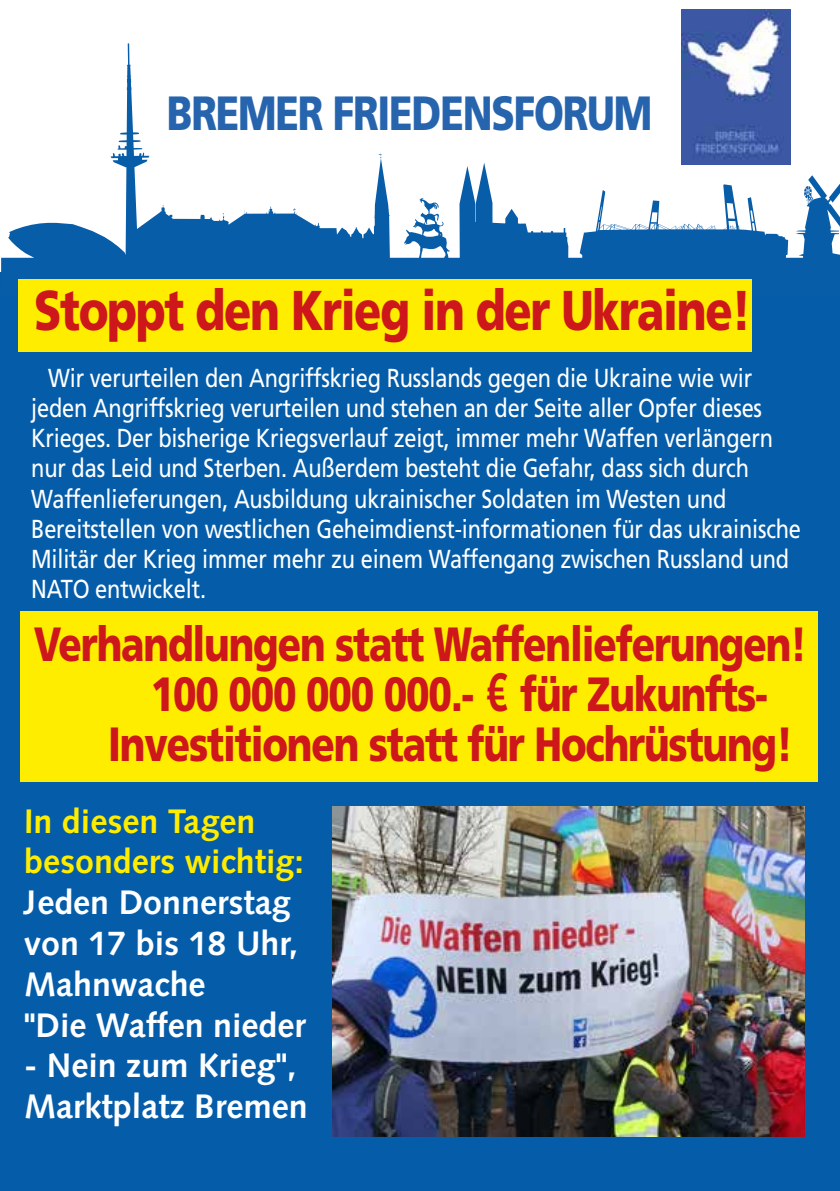
<style>
.page{position:relative;width:840px;height:1191px;background:#fff}
.page>*{position:absolute;margin:0;border:0;box-sizing:border-box;transform-origin:0 0}
.t1{font:900 56px "Frutiger";letter-spacing:-.03em;color:#cd171a;scale:.8 1}
.t2{font:900 48px "Frutiger";letter-spacing:-.03em;color:#cd171a;scale:.8 1}
.t3{font:900 48px "Frutiger";letter-spacing:-.03em;color:#2664ae;scale:.8 1}
.t4{font:700 34px/40.8px "Syntax";color:#fff}
.t5{font:700 34px/40.8px "Syntax";color:#ffed00}
.t6{font:26px/30px "Frutiger";letter-spacing:-.01em;color:#fff;scale:.84 1}
.s1{font-family:"DTL Nobel T Euro";font-weight:400}
</style>
<div class="page">
<div style="left:0;top:257px;width:839px;height:934px;background:#055da9"></div>
<div style="left:0;top:0;width:839px;height:271px;background:#fff"></div>
<svg style="left:1px;top:43px;width:838px;height:252px"></svg>
<div style="left:18px;top:279px;width:733px;height:73px;background:#ffed00"></div>
<div style="left:20px;top:611px;width:796px;height:170px;background:#ffed00"></div>
<img style="left:680px;top:10px;width:110px;height:154px">
<img style="left:332px;top:806px;width:472px;height:330px">
<h2 class="t3" style="left:167px;top:85px;width:608px">BREMER FRIEDENSFORUM</h2>
<h1 class="t1" style="left:34px;top:276px;width:897px">Stoppt den Krieg in der Ukraine!</h1>
<p class="t6" style="left:31px;top:363px;width:917px;text-indent:17px">Wir verurteilen den Angriffskrieg Russlands gegen die Ukraine wie wir jeden Angriffskrieg verurteilen und stehen an der Seite aller Opfer dieses Krieges. Der bisherige Kriegsverlauf zeigt, immer mehr Waffen verlängern nur das Leid und Sterben. Außerdem besteht die Gefahr, dass sich durch Waffenlieferungen, Ausbildung ukrainischer Soldaten im Westen und Bereitstellen von westlichen Geheimdienst-informationen für das ukrainische Militär der Krieg immer mehr zu einem Waffengang zwischen Russland und NATO entwickelt.</p>
<h2 class="t2" style="left:34px;top:615px;width:967px">Verhandlungen statt Waffenlieferungen!</h2>
<h2 class="t2" style="left:151px;top:665px;width:772px">100 000 000 000.- <span class="s1">c</span> für Zukunfts-</h2>
<h2 class="t2" style="left:108px;top:715px;width:857px">Investitionen statt für Hochrüstung!</h2>
<h3 class="t5" style="left:24px;top:800px;width:281px">In diesen Tagen besonders wichtig:</h3>
<h3 class="t4" style="left:24px;top:882px;width:283px">Jeden Donnerstag von 17 bis 18 Uhr,<br>Mahnwache<br>"Die Waffen nieder</h3>
<h3 class="t4" style="left:24px;top:1045px;width:285px">- Nein zum Krieg",<br>Marktplatz Bremen</h3>
</div>
